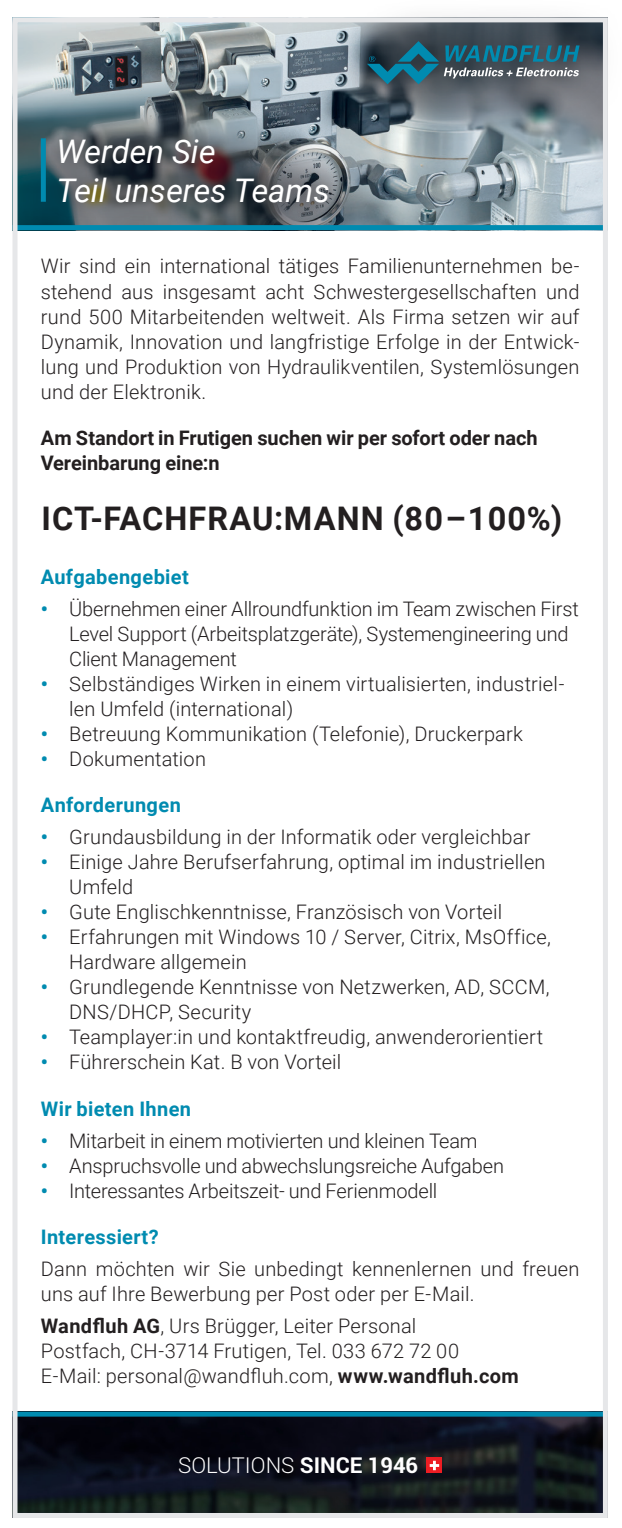
<style>
.page{position:relative;width:622px;height:1528px;background:#fff}
.page>*{position:absolute;margin:0;border:0;box-sizing:border-box;transform-origin:0 0}
.Titel{font:700 32.5px "Roboto";letter-spacing:.035em;color:#231f20}
.Überschrift{font:italic 32.5px/39px "Roboto";color:#fff}
.t1{font:300 22px "Roboto";color:#fff}
.Aufzählung_Grundtext{font:300 20px/25px "Roboto";letter-spacing:.005em;color:#231f20}
.Grundtext{font:300 20px/25px "Roboto";letter-spacing:.01em;color:#231f20;text-align:justify}
.Zwischentitel{font:700 20px/25px "Roboto";color:#231f20}
.Zwischentitel-2{font:700 20px "Roboto";letter-spacing:.015em;color:#008bb0}
.s1{font-weight:700;color:#008bb0}
.s2{font-weight:700}
</style>
<div class="page">
<img style="left:18px;top:23px;width:584px;height:202px">
<img style="left:18px;top:1416px;width:584px;height:95px">
<div style="left:12px;top:1411px;width:596px;height:5px;background:#008bb0"></div>
<div style="left:427px;top:1457px;width:15px;height:15px;background:#ee1d23"></div>
<svg style="left:430px;top:1460px;width:9px;height:9px"></svg>
<div style="left:42px;top:121px;width:304px;height:99px;background:#231f20;opacity:.75"></div>
<div style="left:41px;top:138px;width:5px;height:64px;background:#008bb0"></div>
<div style="left:12px;top:225px;width:596px;height:5px;background:#008bb0"></div>
<svg style="left:327px;top:23px;width:275px;height:103px;background:#606b74"></svg>
<svg style="left:367px;top:41px;width:212px;height:43px;background:#3b616f"></svg>
<div style="left:12px;top:17px;width:596px;height:1500px;border:5px solid #e6e7e9"></div>
<p class="Überschrift" style="left:57px;top:130px;width:275px">Werden Sie<br>Teil unseres Teams</p>
<p class="Grundtext" style="left:41px;top:253px;width:540px">Wir sind ein international tätiges Familienunternehmen be&shy;stehend aus insgesamt acht Schwestergesellschaften und rund 500 Mitarbeitenden weltweit. Als Firma setzen wir auf Dynamik, Innovation und langfristige Erfolge in der Entwick&shy;lung und Produktion von Hydraulikventilen, Systemlösungen und der Elektronik.</p>
<p class="Zwischentitel" style="left:41px;top:424px;width:498px">Am Standort in Frutigen suchen wir per sofort oder nach<br>Vereinbarung eine:n</p>
<p class="Titel" style="left:41px;top:496px;width:522px">ICT-FACHFRAU:MANN (80–100%)</p>
<p class="Zwischentitel-2" style="left:41px;top:562px;width:149px">Aufgabengebiet</p>
<p class="Aufzählung_Grundtext" style="left:69px;top:595px;width:511px;text-indent:-28px"><span class="s1">•</span> Übernehmen einer Allroundfunktion im Team zwischen First<br>Level Support (Arbeitsplatzgeräte), Systemengineering und<br>Client Management</p>
<p class="Aufzählung_Grundtext" style="left:69px;top:670px;width:497px;text-indent:-28px"><span class="s1">•</span> Selbständiges Wirken in einem virtualisierten, industriel&shy;len Umfeld (international)</p>
<p class="Aufzählung_Grundtext" style="left:41px;top:720px;width:484px"><span class="s1">•</span> Betreuung Kommunikation (Telefonie), Druckerpark</p>
<p class="Aufzählung_Grundtext" style="left:41px;top:745px;width:167px"><span class="s1">•</span> Dokumentation</p>
<p class="Zwischentitel-2" style="left:41px;top:790px;width:142px">Anforderungen</p>
<p class="Aufzählung_Grundtext" style="left:41px;top:823px;width:491px"><span class="s1">•</span> Grundausbildung in der Informatik oder vergleichbar</p>
<p class="Aufzählung_Grundtext" style="left:69px;top:848px;width:478px;text-indent:-28px"><span class="s1">•</span> Einige Jahre Berufserfahrung, optimal im industriellen<br>Umfeld</p>
<p class="Aufzählung_Grundtext" style="left:41px;top:898px;width:463px"><span class="s1">•</span> Gute Englischkenntnisse, Französisch von Vorteil</p>
<p class="Aufzählung_Grundtext" style="left:69px;top:923px;width:483px;text-indent:-28px"><span class="s1">•</span> Erfahrungen mit Windows 10 / Server, Citrix, MsOffice,<br>Hardware allgemein</p>
<p class="Aufzählung_Grundtext" style="left:69px;top:973px;width:482px;text-indent:-28px"><span class="s1">•</span> Grundlegende Kenntnisse von Netzwerken, AD, SCCM,<br>DNS/DHCP, Security</p>
<p class="Aufzählung_Grundtext" style="left:41px;top:1023px;width:504px"><span class="s1">•</span> Teamplayer:in und kontaktfreudig, anwenderorientiert</p>
<p class="Aufzählung_Grundtext" style="left:41px;top:1048px;width:302px"><span class="s1">•</span> Führerschein Kat. B von Vorteil</p>
<p class="Zwischentitel-2" style="left:41px;top:1094px;width:152px">Wir bieten Ihnen</p>
<p class="Aufzählung_Grundtext" style="left:41px;top:1127px;width:438px"><span class="s1">•</span> Mitarbeit in einem motivierten und kleinen Team</p>
<p class="Aufzählung_Grundtext" style="left:41px;top:1152px;width:465px"><span class="s1">•</span> Anspruchsvolle und abwechslungsreiche Aufgaben</p>
<p class="Aufzählung_Grundtext" style="left:41px;top:1177px;width:398px"><span class="s1">•</span> Interessantes Arbeitszeit- und Ferienmodell</p>
<p class="Zwischentitel-2" style="left:41px;top:1222px;width:120px">Interessiert?</p>
<p class="Grundtext" style="left:41px;top:1255px;width:540px">Dann möchten wir Sie unbedingt kennenlernen und freuen uns auf Ihre Bewerbung per Post oder per E-Mail.</p>
<p class="Grundtext" style="left:41px;top:1312px;width:377px"><span class="s2">Wandfluh AG</span>, Urs Brügger, Leiter Personal</p>
<p class="Grundtext" style="left:41px;top:1337px;width:420px">Postfach, CH-3714 Frutigen, Tel. 033 672 72 00</p>
<p class="Grundtext" style="left:41px;top:1362px;width:479px">E-Mail: personal@wandfluh.com, <span class="s2">www.wandfluh.com</span></p>
<p class="t1" style="left:178px;top:1449px;width:241px">SOLUTIONS <span class="s2">SINCE 1946</span></p>
</div>
